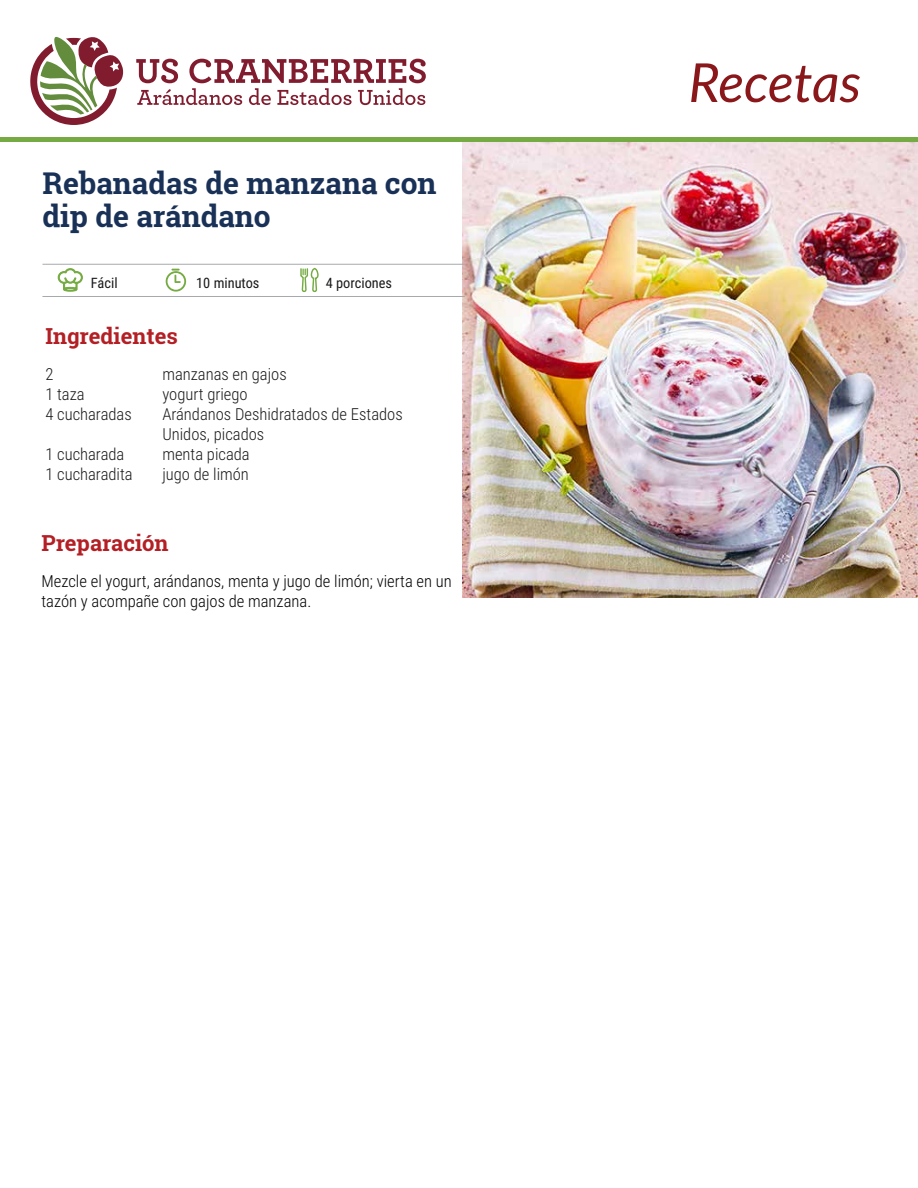
<style>
.page{position:relative;width:918px;height:1188px;background:#fff}
.page>*{position:absolute;margin:0;border:0;box-sizing:border-box;transform-origin:0 0}
.t1{font:italic 53.85px "Lato";letter-spacing:-.005em;color:#8a181a}
.t2{font:700 30px/33px "Roboto Slab";color:#193157}
.t3{font:700 22.05px "Roboto Slab";color:#b31f24}
.t4{font:300 16.5px/20px "Roboto Condensed";color:#1a1a1b}
.t5{font:300 16.5px/20px "Roboto Condensed";color:#010101}
.t6{font:14.4px "Roboto Condensed";color:#1a1a1b}
</style>
<div class="page">
<img style="left:462px;top:142px;width:456px;height:456px">
<hr style="left:42px;top:296px;width:423px;height:1px;background:#a7a9ac">
<hr style="left:42px;top:264px;width:423px;height:1px;background:#a7a9ac">
<svg style="left:30px;top:37px;width:93px;height:88px"></svg>
<svg style="left:136px;top:59px;width:290px;height:46px"></svg>
<svg style="left:166px;top:269px;width:20px;height:23px"></svg>
<div style="left:0;top:137px;width:918px;height:5px;background:#75ab42"></div>
<svg style="left:300px;top:267px;width:19px;height:26px"></svg>
<svg style="left:58px;top:268px;width:25px;height:24px"></svg>
<h2 class="t2" style="left:42px;top:166px;width:396px">Rebanadas de manzana con dip de arándano</h2>
<p class="t6" style="left:91px;top:273px;width:28px">Fácil</p>
<p class="t6" style="left:196px;top:273px;width:65px">10 minutos</p>
<p class="t6" style="left:326px;top:273px;width:68px">4 porciones</p>
<h3 class="t3" style="left:45px;top:321px;width:134px">Ingredientes</h3>
<p class="t4" style="left:45px;top:364px;width:10px">2</p>
<p class="t4" style="left:162px;top:364px;width:126px">manzanas en gajos</p>
<p class="t4" style="left:45px;top:384px;width:41px">1 taza</p>
<p class="t4" style="left:162px;top:384px;width:87px">yogurt griego</p>
<p class="t4" style="left:45px;top:404px;width:88px">4 cucharadas</p>
<p class="t4" style="left:162px;top:404px;width:242px">Arándanos Deshidratados de Estados<br>Unidos, picados</p>
<p class="t4" style="left:45px;top:444px;width:80px">1 cucharada</p>
<p class="t4" style="left:162px;top:444px;width:89px">menta picada</p>
<p class="t4" style="left:45px;top:463px;width:89px">1 cucharadita</p>
<p class="t4" style="left:162px;top:463px;width:88px">jugo de limón</p>
<h3 class="t3" style="left:41px;top:528px;width:129px">Preparación</h3>
<p class="t5" style="left:41px;top:571px;width:412px">Mezcle el yogurt, arándanos, menta y jugo de limón; vierta en un tazón y acompañe con gajos de manzana.</p>
<h1 class="t1" style="left:689px;top:44px;width:174px">Recetas</h1>
</div>
